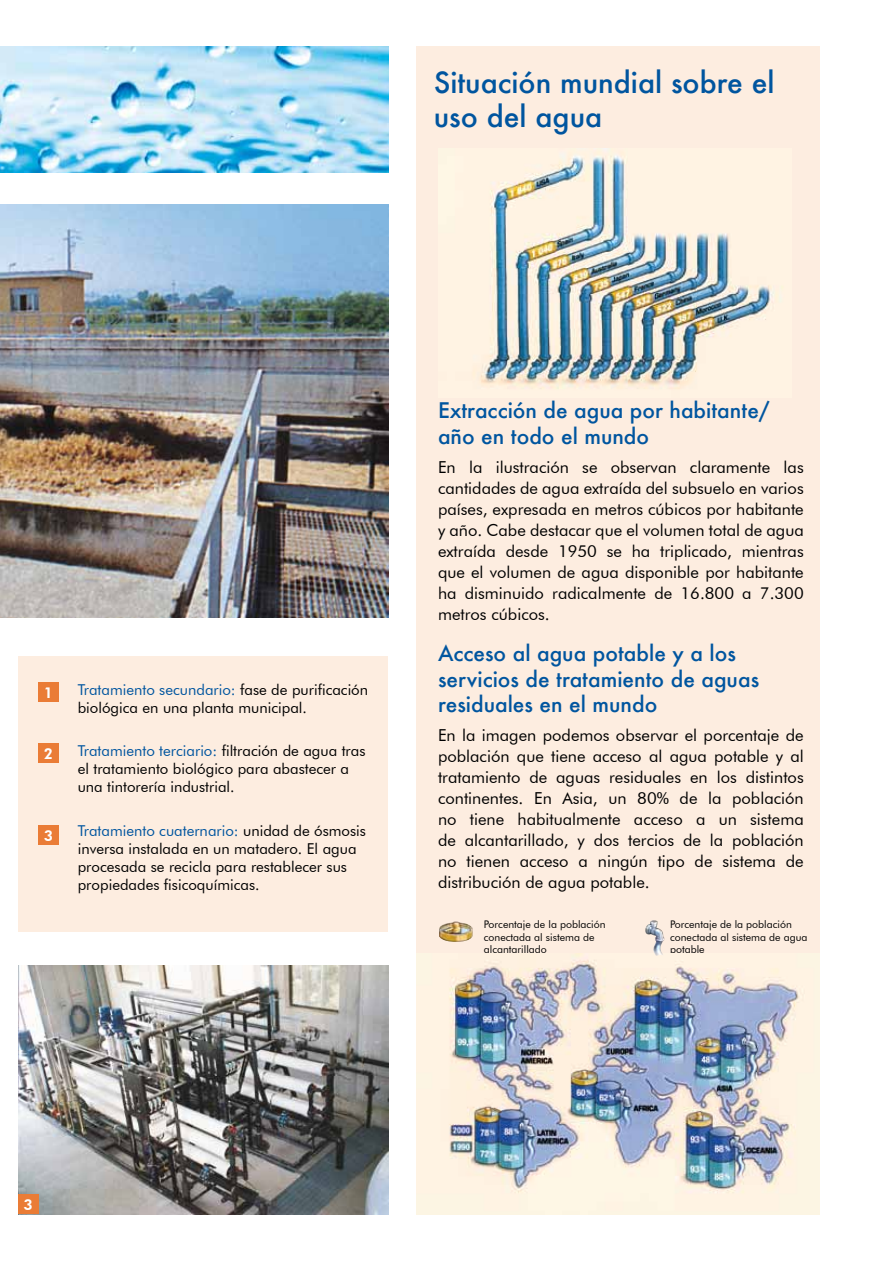
<style>
.page{position:relative;width:893px;height:1263px;background:#fff}
.page>*{position:absolute;margin:0;border:0;box-sizing:border-box;transform-origin:0 0}
.t1{font:500 28.5px/34.2px "Futura";color:#00559f}
.t2{font:500 21px/25.2px "Futura";color:#00559f}
.t3{font:16.5px/21px "Futura BT";color:#000;text-align:justify}
.t4{font:15px/18px "Futura BT";color:#000}
.t5{font:800 15px "Futura BT";color:#fff}
.t6{font:10.5px/12.6px "Futura BT";color:#000}
.s1{color:#00559f}
</style>
<div class="page">
<img style="left:0;top:47px;width:388px;height:126px">
<img style="left:0;top:204px;width:388px;height:413px">
<img style="left:18px;top:965px;width:370px;height:249px">
<div style="left:18px;top:656px;width:370px;height:276px;background:#fdede0"></div>
<div style="left:417px;top:47px;width:403px;height:1167px;background:#fdede0"></div>
<div style="left:38px;top:682px;width:20px;height:20px;background:#ea7c36"></div>
<div style="left:38px;top:743px;width:20px;height:20px;background:#ea7c36"></div>
<div style="left:38px;top:825px;width:20px;height:20px;background:#ea7c36"></div>
<div style="left:18px;top:1194px;width:20px;height:20px;background:#ea7c36"></div>
<img style="left:480px;top:149px;width:294px;height:240px">
<img style="left:449px;top:953px;width:354px;height:240px">
<img style="left:439px;top:921px;width:34px;height:21px">
<img style="left:645px;top:920px;width:19px;height:36px">
<h1 class="t1" style="left:434px;top:65px;width:342px">Situación mundial sobre el uso del agua</h1>
<p class="t5" style="left:44px;top:684px;width:11px">1</p>
<p class="t5" style="left:44px;top:745px;width:11px">2</p>
<p class="t5" style="left:44px;top:826px;width:11px">3</p>
<p class="t4" style="left:78px;top:680px;width:292px"><span class="s1">Tratamiento secundario:</span> fase de purificación biológica en una planta municipal.</p>
<p class="t4" style="left:78px;top:742px;width:289px"><span class="s1">Tratamiento terciario:</span> filtración de agua tras el tratamiento biológico para abastecer a una tintorería industrial.</p>
<p class="t4" style="left:78px;top:821px;width:290px"><span class="s1">Tratamiento cuaternario:</span> unidad de ósmosis inversa instalada en un matadero. El agua procesada se recicla para restablecer sus propiedades fisicoquímicas.</p>
<p class="t2" style="left:438px;top:398px;width:333px">Extracción de agua por habitante/ año en todo el mundo</p>
<p class="t3" style="left:438px;top:457px;width:367px">En la ilustración se observan claramente las cantidades de agua extraída del subsuelo en varios países, expresada en metros cúbicos por habitante y año. Cabe destacar que el volumen total de agua extraída desde 1950 se ha triplicado, mientras que el volumen de agua disponible por habitante ha disminuido radicalmente de 16.800 a 7.300 metros cúbicos.</p>
<p class="t2" style="left:438px;top:641px;width:323px">Acceso al agua potable y a los servicios de tratamiento de aguas residuales en el mundo</p>
<p class="t3" style="left:438px;top:725px;width:367px">En la imagen podemos observar el porcentaje de población que tiene acceso al agua potable y al tratamiento de aguas residuales en los distintos continentes. En Asia, un 80% de la población no tiene habitualmente acceso a un sistema de alcantarillado, y dos tercios de la población no tienen acceso a ningún tipo de sistema de distribución de agua potable.</p>
<p class="t6" style="left:484px;top:918px;width:123px">Porcentaje de la población conectada al sistema de alcantarillado</p>
<p class="t6" style="left:670px;top:918px;width:139px">Porcentaje de la población conectada al sistema de agua potable</p>
<p class="t5" style="left:24px;top:1195px;width:11px">3</p>
</div>
